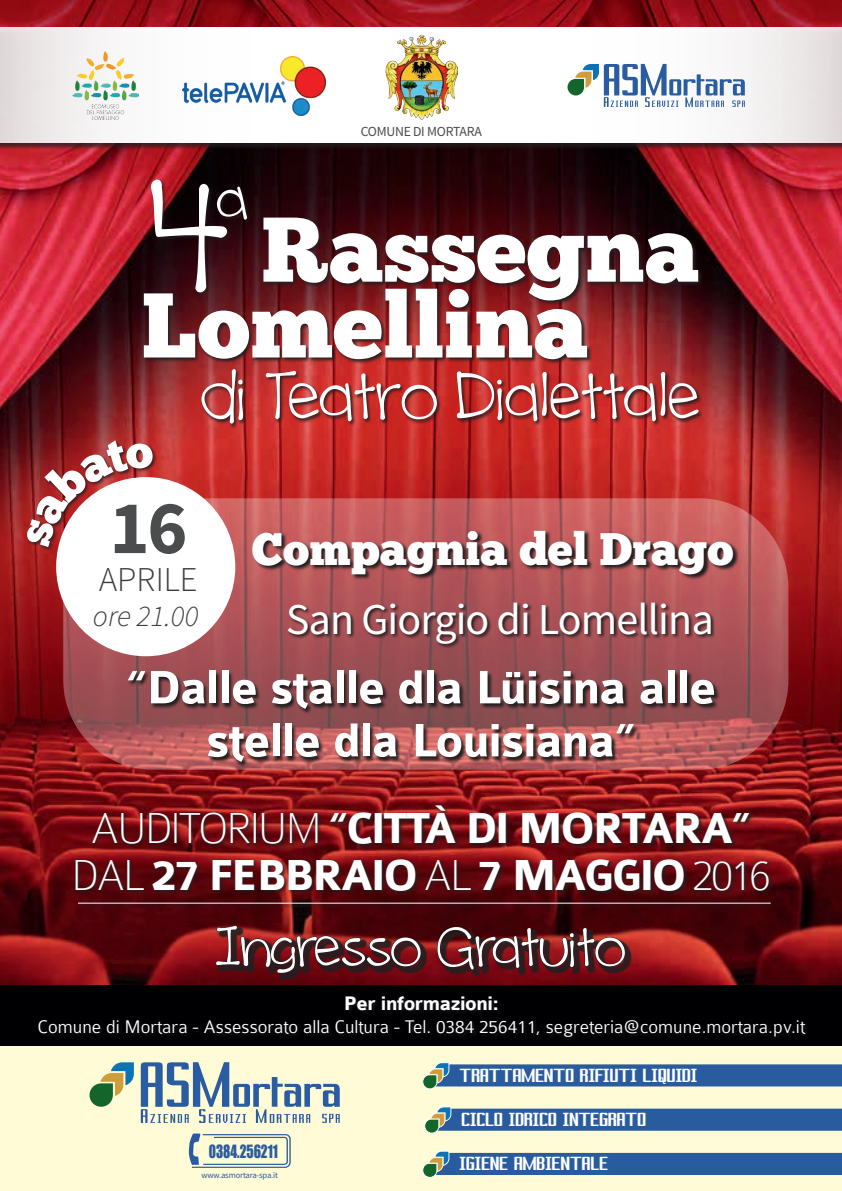
<style>
.page{position:relative;width:842px;height:1191px;background:#fff}
.page>*{position:absolute;margin:0;border:0;box-sizing:border-box;transform-origin:0 0}
.t1{font:168.6px "cinnamoncake";color:#fff}
.t2{font:91.7px/75.8px "Chunk Five";color:#fff}
.t3{font:700 76.1px "Source Sans Pro";color:#4b4c4d}
.t4{font:67.9px "cinnamoncake";color:#fff}
.t5{font:56.6px "cinnamoncake";color:#fff}
.t6{font:700 50px/53px "Colaborate";letter-spacing:-.02em;color:#fff;text-align:center}
.t7{font:700 46.3px/46.2px "Colaborate";letter-spacing:-.05em;color:#fff;text-align:center}
.t8{font:45.5px "Chunk Five";color:#fff}
.t9{font:44px "Source Sans Pro";letter-spacing:-.02em;color:#fff}
.t10{font:300 34.8px "Source Sans Pro";color:#3e3e3f}
.t11{font:italic 300 29.9px "Source Sans Pro";color:#3e3e3f}
.t12{font:21.7px/44.2px "Prussian Brew Solid";letter-spacing:-.02em;color:#fff}
.t13{font:700 20.9px "Colaborate";letter-spacing:-.02em;color:#fff}
.t14{font:300 19.5px "Colaborate";color:#fff}
.t15{font:16.9px "Impact";color:#295b9f;scale:.8 1}
.t16{font:13.8px "Source Sans Pro";letter-spacing:-.02em;color:#4b4c4d}
.t17{font:8.6px "Source Sans Pro";letter-spacing:-.02em;color:#295b9f}
.s1{font-weight:100}
</style>
<div class="page">
<img style="left:0;top:0;width:842px;height:985px">
<svg style="left:63px;top:498px;width:725px;height:271px;background:#b05356"></svg>
<div style="left:0;top:1042px;width:842px;height:149px;background:#fffbd6"></div>
<div style="left:75px;top:804px;width:699px;height:91px;background:#231f20;opacity:.95"></div>
<div style="left:200px;top:368px;width:503px;height:60px;background:#231f20;opacity:.95"></div>
<div style="left:262px;top:216px;width:441px;height:89px;background:#231f20;opacity:.95"></div>
<div style="left:143px;top:287px;width:449px;height:77px;background:#231f20;opacity:.95"></div>
<div style="left:150px;top:178px;width:82px;height:119px;background:#231f20;opacity:.75"></div>
<div style="left:216px;top:186px;width:36px;height:39px;background:#1d0208"></div>
<div style="left:0;top:985px;width:842px;height:60px;background:#000002"></div>
<svg style="left:141px;top:1062px;width:199px;height:61px"></svg>
<svg style="left:90px;top:1062px;width:44px;height:44px"></svg>
<svg style="left:422px;top:1062px;width:420px;height:27px"></svg>
<svg style="left:424px;top:1106px;width:418px;height:27px"></svg>
<svg style="left:422px;top:1150px;width:420px;height:27px"></svg>
<svg style="left:189px;top:1133px;width:102px;height:34px"></svg>
<div style="left:0;top:28px;width:842px;height:122px;background:#231f20;opacity:.75"></div>
<svg style="left:421px;top:27px;width:421px;height:115px"></svg>
<svg style="left:0;top:27px;width:421px;height:115px"></svg>
<img style="left:183px;top:56px;width:142px;height:59px">
<img style="left:73px;top:52px;width:66px;height:68px">
<svg style="left:567px;top:64px;width:178px;height:43px"></svg>
<img style="left:385px;top:35px;width:72px;height:85px">
<div style="left:217px;top:926px;width:415px;height:54px;background:#231f20;opacity:.9"></div>
<svg style="left:215px;top:924px;width:207px;height:49px;background:#551519"></svg>
<svg style="left:436px;top:925px;width:190px;height:45px;background:#521619"></svg>
<div style="left:56px;top:477px;width:179px;height:179px;background:#fff;border-radius:50%"></div>
<div style="left:26px;top:439px;width:132px;height:113px;background:#231f20;opacity:.85"></div>
<svg style="left:77px;top:901px;width:699px;height:7px;background:#562226"></svg>
<hr style="left:78px;top:902px;width:693px;height:1px;background:#fff">
<svg style="left:253px;top:530px;width:486px;height:50px;background:#864547"></svg>
<svg style="left:287px;top:601px;width:429px;height:48px;background:#8f484c"></svg>
<svg style="left:128px;top:670px;width:592px;height:98px;background:#87494b"></svg>
<svg style="left:215px;top:186px;width:32px;height:37px"></svg>
<svg style="left:25px;top:439px;width:128px;height:108px"></svg>
<p class="t16" style="left:361px;top:123px;width:122px">COMUNE DI MORTARA</p>
<h1 class="t1" style="left:151px;top:133px;width:78px">4</h1>
<h2 class="t2" style="left:142px;top:212px;width:559px;text-indent:120px">Rassegna<br>Lomellina</h2>
<h3 class="t4" style="left:201px;top:355px;width:500px">di Teatro Dialettale</h3>
<h3 class="t3" style="left:109px;top:479px;width:80px">16</h3>
<h3 class="t10" style="left:99px;top:558px;width:100px">APRILE</h3>
<h3 class="t11" style="left:93px;top:597px;width:107px">ore 21.00</h3>
<h3 class="t8" style="left:252px;top:521px;width:483px">Compagnia del Drago</h3>
<h3 class="t9" style="left:286px;top:592px;width:429px">San Giorgio di Lomellina</h3>
<h3 class="t6" style="left:126px;top:662px;width:592px">“Dalle stalle dla Lüisina alle stelle dla Louisiana”</h3>
<h3 class="t7" style="left:71px;top:807px;width:701px"><span class="s1">AUDITORIUM</span> “città di mortara”<br><span class="s1">DAL</span> 27 febbraio <span class="s1">AL</span> 7 maggio <span class="s1">2016</span></h3>
<h3 class="t5" style="left:216px;top:913px;width:412px">Ingresso Gratuito</h3>
<p class="t13" style="left:344px;top:992px;width:156px">Per informazioni:</p>
<p class="t14" style="left:38px;top:1017px;width:769px">Comune di Mortara - Assessorato alla Cultura - Tel. 0384 256411, segreteria@comune.mortara.pv.it</p>
<p class="t15" style="left:209px;top:1137px;width:88px">0384.256211</p>
<p class="t17" style="left:201px;top:1169px;width:78px">www.asmortara-spa.it</p>
<p class="t12" style="left:459px;top:1053px;width:240px">TRATTAMENTO RIFIUTI LIQUIDI<br>CICLO IDRICO INTEGRATO<br>IGIENE AMBIENTALE</p>
</div>
